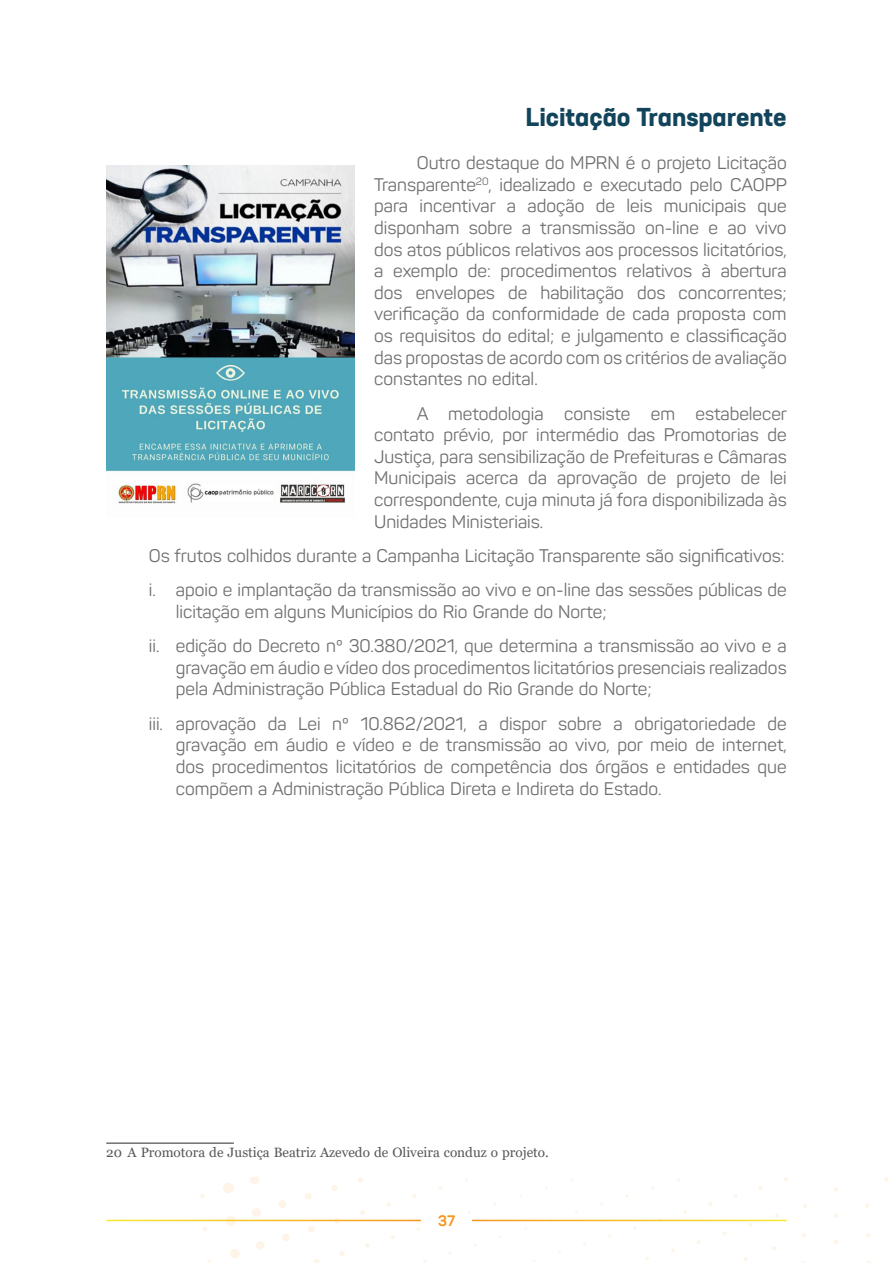
<style>
.page{position:relative;width:893px;height:1263px;background:#fff}
.page>*{position:absolute;margin:0;border:0;box-sizing:border-box;transform-origin:0 0}
.t1{font:700 25.5px "Neusa Next Pro";color:#12445c}
.t2{font:18px/21.6px "Panton";color:#706f6f;text-align:justify}
.t3{font:700 15px "Panton";color:#f8951d}
.t4{font:13.5px "Georgia";color:#575756}
</style>
<div class="page">
<svg style="left:834px;top:1187px;width:4px;height:4px"></svg>
<svg style="left:834px;top:1214px;width:4px;height:4px"></svg>
<svg style="left:803px;top:1204px;width:4px;height:4px"></svg>
<svg style="left:784px;top:1178px;width:4px;height:3px"></svg>
<svg style="left:884px;top:1178px;width:5px;height:4px"></svg>
<svg style="left:865px;top:1203px;width:4px;height:5px"></svg>
<svg style="left:834px;top:1240px;width:4px;height:4px"></svg>
<svg style="left:802px;top:1233px;width:4px;height:4px"></svg>
<svg style="left:775px;top:1214px;width:4px;height:4px"></svg>
<svg style="left:866px;top:1233px;width:5px;height:4px"></svg>
<svg style="left:772px;top:1246px;width:4px;height:4px"></svg>
<svg style="left:748px;top:1223px;width:5px;height:4px"></svg>
<svg style="left:743px;top:1257px;width:5px;height:4px"></svg>
<svg style="left:708px;top:1202px;width:4px;height:4px"></svg>
<svg style="left:697px;top:1240px;width:4px;height:4px"></svg>
<svg style="left:683px;top:1210px;width:4px;height:4px"></svg>
<svg style="left:412px;top:1194px;width:4px;height:4px"></svg>
<svg style="left:391px;top:1235px;width:4px;height:4px"></svg>
<svg style="left:386px;top:1202px;width:5px;height:5px"></svg>
<svg style="left:365px;top:1243px;width:5px;height:4px"></svg>
<svg style="left:360px;top:1210px;width:5px;height:5px"></svg>
<svg style="left:358px;top:1178px;width:5px;height:4px"></svg>
<svg style="left:339px;top:1251px;width:6px;height:5px"></svg>
<svg style="left:334px;top:1218px;width:6px;height:6px"></svg>
<svg style="left:331px;top:1185px;width:6px;height:6px"></svg>
<svg style="left:314px;top:1259px;width:6px;height:4px"></svg>
<div style="left:308px;top:1226px;width:7px;height:6px;background:#fef4e8;border-radius:50%"></div>
<div style="left:305px;top:1193px;width:7px;height:7px;background:#fef4e8;border-radius:50%"></div>
<div style="left:282px;top:1233px;width:8px;height:8px;background:#fef4e8;border-radius:50%"></div>
<div style="left:278px;top:1200px;width:8px;height:8px;background:#fef4e8;border-radius:50%"></div>
<div style="left:256px;top:1241px;width:9px;height:9px;background:#fef4e8;border-radius:50%"></div>
<div style="left:252px;top:1208px;width:9px;height:9px;background:#fef4e8;border-radius:50%"></div>
<svg style="left:250px;top:1178px;width:9px;height:6px"></svg>
<div style="left:230px;top:1249px;width:10px;height:9px;background:#fef4e8;border-radius:50%"></div>
<svg style="left:226px;top:1216px;width:10px;height:10px"></svg>
<div style="left:223px;top:1182px;width:11px;height:11px;background:#fef4e8;border-radius:50%"></div>
<svg style="left:203px;top:1227px;width:4px;height:4px"></svg>
<svg style="left:200px;top:1194px;width:5px;height:4px"></svg>
<hr style="left:106px;top:1220px;width:315px;height:1px;background:#fff">
<img style="left:106px;top:166px;width:249px;height:338px">
<hr style="left:106px;top:1142px;width:128px;height:2px;background:#706f6f">
<h1 class="t1" style="left:526px;top:100px;width:262px">Licitação Transparente</h1>
<p class="t2" style="left:374px;top:152px;width:414px;text-indent:43px">Outro destaque do MPRN é o projeto Licitação Transparente<sup>20</sup>, idealizado e executado pelo CAOPP para incentivar a adoção de leis municipais que disponham sobre a transmissão on-line e ao vivo dos atos públicos relativos aos processos licitatórios, a exemplo de: procedimentos relativos à abertura dos envelopes de habilitação dos concorrentes; verificação da conformidade de cada proposta com os requisitos do edital; e julgamento e classificação das propostas de acordo com os critérios de avaliação constantes no edital.</p>
<p class="t2" style="left:374px;top:402px;width:414px;text-indent:43px">A metodologia consiste em estabelecer contato prévio, por intermédio das Promotorias de Justiça, para sensibilização de Prefeituras e Câmaras Municipais acerca da aprovação de projeto de lei correspondente, cuja minuta já fora disponibilizada às Unidades Ministeriais.</p>
<p class="t2" style="left:149px;top:538px;width:639px;line-height:34.3px">Os frutos colhidos durante a Campanha Licitação Transparente são significativos: i. apoio e implantação da transmissão ao vivo e on-line das sessões públicas de</p>
<p class="t2" style="left:149px;top:594px;width:639px;line-height:34.3px;text-indent:27px">licitação em alguns Municípios do Rio Grande do Norte;<br>ii. edição do Decreto nº 30.380/2021, que determina a transmissão ao vivo e a</p>
<p class="t2" style="left:176px;top:657px;width:612px">gravação em áudio e vídeo dos procedimentos licitatórios presenciais realizados pela Administração Pública Estadual do Rio Grande do Norte;</p>
<p class="t2" style="left:176px;top:713px;width:612px;text-indent:-27px">iii. aprovação da Lei nº 10.862/2021, a dispor sobre a obrigatoriedade de gravação em áudio e vídeo e de transmissão ao vivo, por meio de internet, dos procedimentos licitatórios de competência dos órgãos e entidades que compõem a Administração Pública Direta e Indireta do Estado.</p>
<p class="t4" style="left:106px;top:1144px;width:444px">20 A Promotora de Justiça Beatriz Azevedo de Oliveira conduz o projeto.</p>
<p class="t3" style="left:438px;top:1211px;width:19px">37</p>
</div>
